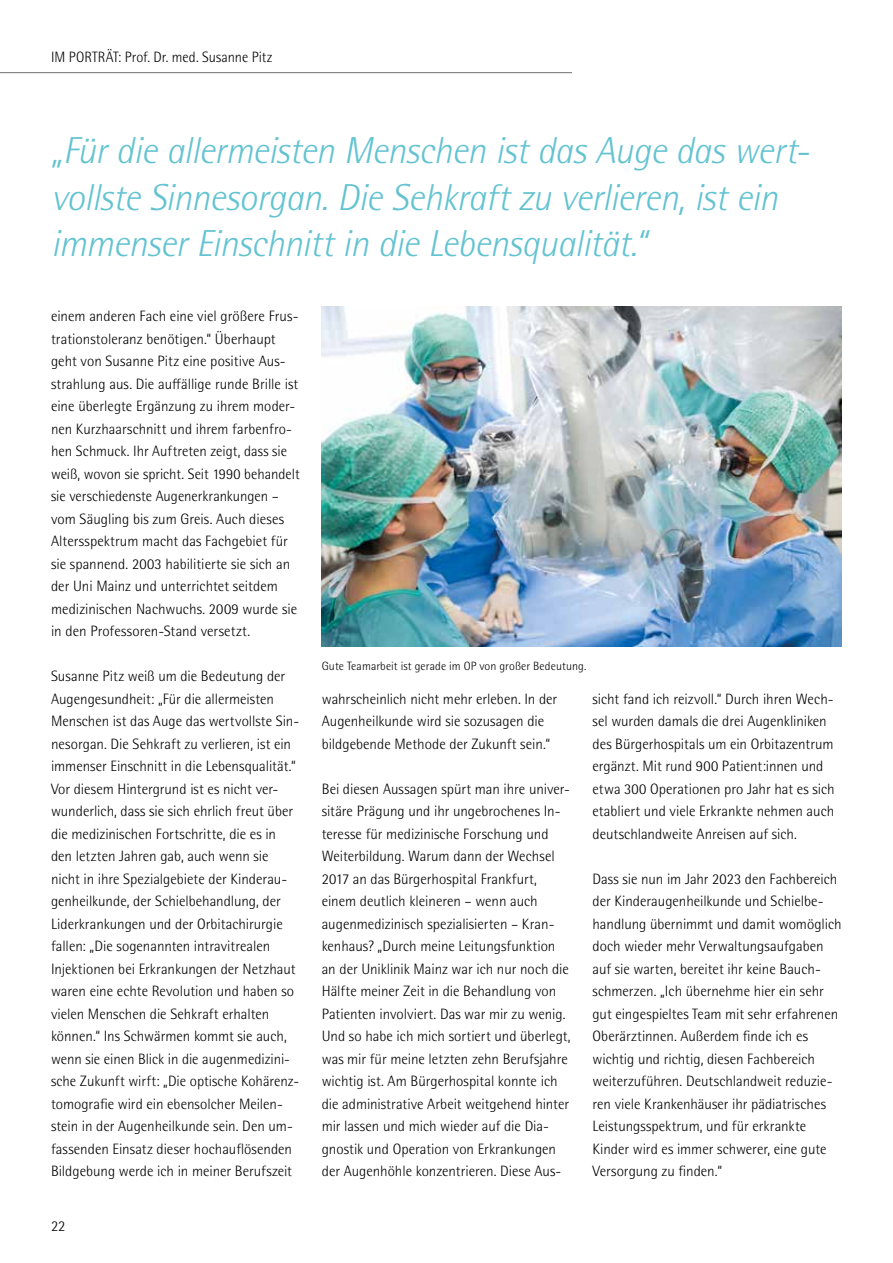
<style>
.page{position:relative;width:893px;height:1263px;background:#fff}
.page>*{position:absolute;margin:0;border:0;box-sizing:border-box;transform-origin:0 0}
.t1{font:italic 300 37.5px/46.5px "Rotis Semi Sans Pro";letter-spacing:-.015em;color:#63c3d1}
.t2{font:300 15px/22.5px "Rotis Semi Sans Pro";color:#000}
.t3{font:300 15px "Rotis Semi Sans Pro";color:#000;scale:.96 1}
.t4{font:300 12px "Rotis Semi Sans Pro";letter-spacing:.01em;color:#000}
</style>
<div class="page">
<hr style="left:0;top:72px;width:572px;height:1px;background:#706f6f">
<img style="left:322px;top:306px;width:520px;height:340px">
<p class="t3" style="left:51px;top:49px;width:232px">IM PORTRÄT: Prof. Dr. med. Susanne Pitz</p>
<h1 class="t1" style="left:51px;top:127px;width:760px">„Für die allermeisten Menschen ist das Auge das wert&shy;vollste Sinnesorgan. Die Sehkraft zu verlieren, ist ein immenser Einschnitt in die Lebensqualität.“</h1>
<p class="t2" style="left:51px;top:305px;width:250px">einem anderen Fach eine viel größere Frus&shy;trationstoleranz benötigen.“ Überhaupt geht von Susanne Pitz eine positive Aus&shy;strahlung aus. Die auffällige runde Brille ist eine überlegte Ergänzung zu ihrem moder&shy;nen Kurzhaarschnitt und ihrem farbenfro&shy;hen Schmuck. Ihr Auftreten zeigt, dass sie weiß, wovon sie spricht. Seit 1990 behandelt sie verschiedenste Augenerkrankungen – vom Säugling bis zum Greis. Auch dieses Altersspektrum macht das Fachgebiet für sie spannend. 2003 habilitierte sie sich an der Uni Mainz und unterrichtet seitdem medizinischen Nachwuchs. 2009 wurde sie in den Professoren-Stand versetzt.</p>
<p class="t2" style="left:51px;top:665px;width:250px">Susanne Pitz weiß um die Bedeutung der Augengesundheit: „Für die allermeisten Menschen ist das Auge das wertvollste Sin&shy;nesorgan. Die Sehkraft zu verlieren, ist ein immenser Einschnitt in die Lebensqualität.“ Vor diesem Hintergrund ist es nicht ver&shy;wunderlich, dass sie sich ehrlich freut über die medizinischen Fortschritte, die es in den letzten Jahren gab, auch wenn sie nicht in ihre Spezialgebiete der Kinderau&shy;genheilkunde, der Schielbehandlung, der Liderkrankungen und der Orbitachirurgie fallen: „Die sogenannten intravitrealen Injektionen bei Erkrankungen der Netzhaut waren eine echte Revolution und haben so vielen Menschen die Sehkraft erhalten können.“ Ins Schwärmen kommt sie auch, wenn sie einen Blick in die augenmedizini&shy;sche Zukunft wirft: „Die optische Kohärenz&shy;tomografie wird ein ebensolcher Meilen&shy;stein in der Augenheilkunde sein. Den um&shy;fassenden Einsatz dieser hochauflösenden Bildgebung werde ich in meiner Berufszeit</p>
<p class="t2" style="left:51px;top:1215px;width:16px">22</p>
<p class="t4" style="left:322px;top:659px;width:266px">Gute Teamarbeit ist gerade im OP von großer Bedeutung.</p>
<p class="t2" style="left:322px;top:687px;width:237px">wahrscheinlich nicht mehr erleben. In der<br>Augenheilkunde wird sie sozusagen die bildgebende Methode der Zukunft sein.“</p>
<p class="t2" style="left:322px;top:777px;width:250px">Bei diesen Aussagen spürt man ihre univer&shy;sitäre Prägung und ihr ungebrochenes In&shy;teresse für medizinische Forschung und Weiterbildung. Warum dann der Wechsel 2017 an das Bürgerhospital Frankfurt, einem deutlich kleineren – wenn auch augenmedizinisch spezialisierten – Kran&shy;kenhaus? „Durch meine Leitungsfunktion an der Uniklinik Mainz war ich nur noch die Hälfte meiner Zeit in die Behandlung von Patienten involviert. Das war mir zu wenig.<br>Und so habe ich mich sortiert und überlegt, was mir für meine letzten zehn Berufsjahre wichtig ist. Am Bürgerhospital konnte ich die administrative Arbeit weitgehend hinter mir lassen und mich wieder auf die Dia&shy;gnostik und Operation von Erkrankungen der Augenhöhle konzentrieren. Diese Aus-</p>
<p class="t2" style="left:592px;top:687px;width:244px">sicht fand ich reizvoll.“ Durch ihren Wech&shy;sel wurden damals die drei Augenkliniken des Bürgerhospitals um ein Orbitazentrum ergänzt. Mit rund 900 Patient:innen und etwa 300 Operationen pro Jahr hat es sich etabliert und viele Erkrankte nehmen auch deutschlandweite Anreisen auf sich.</p>
<p class="t2" style="left:592px;top:867px;width:251px">Dass sie nun im Jahr 2023 den Fachbereich der Kinderaugenheilkunde und Schielbe&shy;handlung übernimmt und damit womöglich doch wieder mehr Verwaltungsaufgaben auf sie warten, bereitet ihr keine Bauch&shy;schmerzen. „Ich übernehme hier ein sehr gut eingespieltes Team mit sehr erfahrenen Oberärztinnen. Außerdem finde ich es wichtig und richtig, diesen Fachbereich weiterzuführen. Deutschlandweit reduzie&shy;ren viele Krankenhäuser ihr pädiatrisches Leistungsspektrum, und für erkrankte Kinder wird es immer schwerer, eine gute Versorgung zu finden.“</p>
</div>
